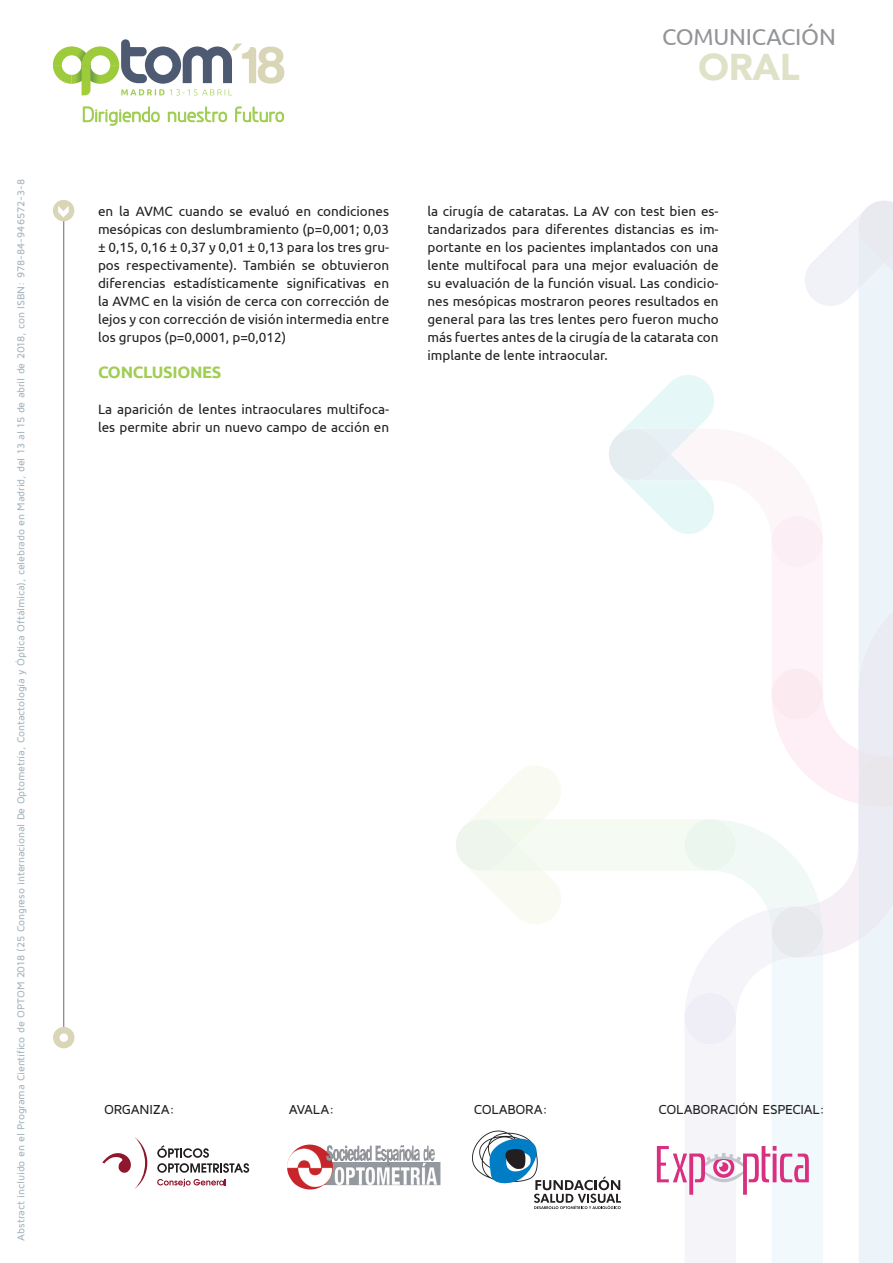
<style>
.page{position:relative;width:893px;height:1263px;background:#fff}
.page>*{position:absolute;margin:0;border:0;box-sizing:border-box;transform-origin:0 0}
.t1{font:900 37.2px "Avenir";color:#dfe2c7}
.t2{font:23.1px "Ubuntu";letter-spacing:-.01em;color:#929497}
.t3{font:19.65px "Greyscale Basic";color:#a0ce53}
.t4{font:700 16.5px "Ubuntu";color:#a0ce53}
.t5{font:13.5px/18px "Ubuntu";color:#231f20;text-align:justify}
.t6{font:500 13.5px "Maven Pro";letter-spacing:-.025em;color:#231f20}
.t7{font:500 10.5px "Maven Pro";letter-spacing:-.015em;color:#a5b4be}
</style>
<div class="page">
<svg style="left:157px;top:1145px;width:92px;height:28px"></svg>
<svg style="left:157px;top:1179px;width:69px;height:8px"></svg>
<svg style="left:102px;top:1137px;width:45px;height:52px"></svg>
<img style="left:287px;top:1144px;width:153px;height:46px">
<svg style="left:456px;top:201px;width:437px;height:1062px"></svg>
<hr style="left:63px;top:209px;width:1px;height:828px;background:#69696c">
<div style="left:53px;top:200px;width:21px;height:21px;background:#d9d6b7;border-radius:50%"></div>
<svg style="left:58px;top:206px;width:11px;height:11px"></svg>
<div style="left:53px;top:1027px;width:21px;height:21px;background:#d9d6b7;border-radius:50%"></div>
<div style="left:60px;top:1033px;width:8px;height:9px;background:#fff;border-radius:50%"></div>
<svg style="left:53px;top:39px;width:231px;height:56px"></svg>
<svg style="left:83px;top:106px;width:77px;height:20px"></svg>
<svg style="left:168px;top:106px;width:59px;height:16px"></svg>
<svg style="left:235px;top:106px;width:49px;height:16px"></svg>
<p class="t7" style="left:14px;top:1240px;width:1063px;rotate:-90deg">ABSTRACT INCLUIDO EN EL PROGRAMA CIENTÍFICO DE OPTOM 2018 (25 CONGRESO INTERNACIONAL DE OPTOMETRÍA, CONTACTOLOGÍA Y ÓPTICA OFTÁLMICA), CELEBRADO EN MADRID, DEL 13 AL 15 DE ABRIL DE 2018, CON ISBN: 978-84-946572-3-8</p>
<h3 class="t3" style="left:82px;top:103px;width:204px">Dirigiendo nuestro futuro</h3>
<p class="t5" style="left:98px;top:202px;width:293px">en la AVMC cuando se evaluó en condiciones mesópicas con deslumbramiento (p=0,001; 0,03 ± 0,15, 0,16 ± 0,37 y 0,01 ± 0,13 para los tres gru&shy;pos respectivamente). También se obtuvieron diferencias estadísticamente significativas en la AVMC en la visión de cerca con corrección de lejos y con corrección de visión intermedia entre los grupos (p=0,0001, p=0,012)</p>
<p class="t4" style="left:98px;top:362px;width:13px">CONC</p>
<p class="t4" style="left:143px;top:362px;width:78px">LUSION Es</p>
<p class="t5" style="left:98px;top:400px;width:293px">La aparición de lentes intraoculares multifoca&shy;les permite abrir un nuevo campo de acción en</p>
<h2 class="t2" style="left:662px;top:22px;width:171px">COMUNICACIón</h2>
<h1 class="t1" style="left:698px;top:35px;width:103px">ORAL</h1>
<p class="t5" style="left:427px;top:202px;width:293px">la cirugía de cataratas. La AV con test bien es&shy;tandarizados para diferentes distancias es im&shy;portante en los pacientes implantados con una lente multifocal para una mejor evaluación de su evaluación de la función visual. Las condicio&shy;nes mesópicas mostraron peores resultados en general para las tres lentes pero fueron mucho más fuertes antes de la cirugía de la catarata con implante de lente intraocular.</p>
<p class="t6" style="left:104px;top:1101px;width:72px">ORGANIZA:</p>
<p class="t6" style="left:289px;top:1101px;width:47px">AVALA:</p>
<p class="t6" style="left:474px;top:1101px;width:76px">COLABORA:</p>
<p class="t6" style="left:659px;top:1101px;width:10px">COLABORACIÓN</p>
<p class="t6" style="left:762px;top:1101px;width:38px">ESPECIAL</p>
<p class="t6" style="left:819px;top:1101px;width:7px">:</p>
</div>
